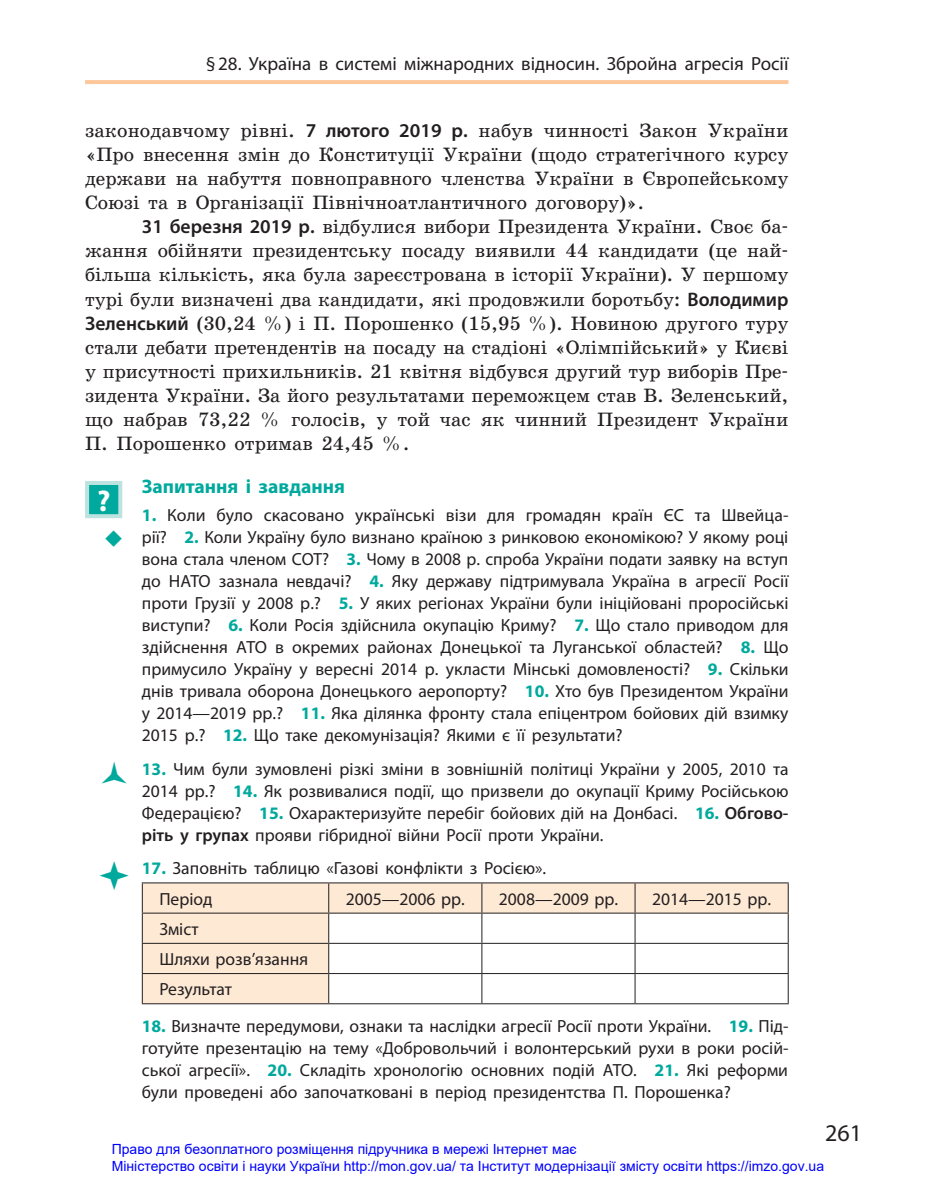
<style>
.page{position:relative;width:936px;height:1191px;background:#fff}
.page>*{position:absolute;margin:0;border:0;box-sizing:border-box;transform-origin:0 0}
.t1{font:700 30px "Myriad Pro";color:#fff}
.t2{font:24px "Myriad Pro";color:#231f20}
.t3{font:19.6px/24px "School Book C";color:#231f20;text-align:justify}
.t4{font:700 19.6px "Myriad Pro";color:#00a99d}
.t5{font:19px "Myriad Pro";color:#231f20}
.t6{font:17.6px/22px "Myriad Pro";color:#231f20;text-align:justify}
.t7{font:14px/16.8px "Arial";color:#00f}
.s1{font-family:"Myriad Pro";font-weight:600}
.s2{font-weight:700;color:#00a99d}
.s3{font-weight:600}
</style>
<div class="page">
<hr style="left:85px;top:80px;width:703px;height:4px;background:#fcc89b">
<div style="left:87px;top:483px;width:33px;height:33px;background:#00a99d"></div>
<div style="left:85px;top:481px;width:37px;height:37px;border:4px solid #bde3e1"></div>
<svg style="left:143px;top:883px;width:644px;height:120px"></svg>
<svg style="left:481px;top:883px;width:1px;height:59px"></svg>
<svg style="left:634px;top:883px;width:1px;height:59px"></svg>
<hr style="left:142px;top:942px;width:187px;height:1px;background:#231f20">
<hr style="left:329px;top:942px;width:153px;height:1px;background:#231f20">
<hr style="left:482px;top:942px;width:153px;height:1px;background:#231f20">
<hr style="left:481px;top:943px;width:1px;height:30px;background:#231f20">
<hr style="left:635px;top:942px;width:153px;height:1px;background:#231f20">
<hr style="left:634px;top:943px;width:1px;height:30px;background:#231f20">
<hr style="left:787px;top:943px;width:1px;height:30px;background:#231f20">
<hr style="left:142px;top:973px;width:187px;height:1px;background:#231f20">
<hr style="left:329px;top:973px;width:153px;height:1px;background:#231f20">
<hr style="left:329px;top:1003px;width:153px;height:1px;background:#231f20">
<hr style="left:482px;top:973px;width:153px;height:1px;background:#231f20">
<svg style="left:481px;top:974px;width:1px;height:29px"></svg>
<hr style="left:482px;top:1003px;width:153px;height:1px;background:#231f20">
<hr style="left:635px;top:973px;width:153px;height:1px;background:#231f20">
<svg style="left:634px;top:974px;width:1px;height:29px"></svg>
<svg style="left:787px;top:974px;width:1px;height:29px"></svg>
<hr style="left:635px;top:1003px;width:153px;height:1px;background:#231f20">
<hr style="left:329px;top:882px;width:153px;height:1px;background:#231f20">
<hr style="left:482px;top:882px;width:153px;height:1px;background:#231f20">
<hr style="left:635px;top:882px;width:153px;height:1px;background:#231f20">
<svg style="left:787px;top:883px;width:1px;height:59px"></svg>
<hr style="left:329px;top:912px;width:153px;height:1px;background:#231f20">
<hr style="left:482px;top:912px;width:153px;height:1px;background:#231f20">
<hr style="left:635px;top:912px;width:153px;height:1px;background:#231f20">
<hr style="left:142px;top:912px;width:187px;height:1px;background:#231f20">
<hr style="left:142px;top:882px;width:187px;height:1px;background:#231f20">
<svg style="left:142px;top:883px;width:1px;height:59px"></svg>
<svg style="left:328px;top:883px;width:1px;height:59px"></svg>
<hr style="left:142px;top:943px;width:1px;height:30px;background:#231f20">
<hr style="left:328px;top:943px;width:1px;height:30px;background:#231f20">
<svg style="left:142px;top:974px;width:1px;height:29px"></svg>
<svg style="left:328px;top:974px;width:1px;height:29px"></svg>
<hr style="left:142px;top:1003px;width:187px;height:1px;background:#231f20">
<p class="t5" style="left:206px;top:52px;width:584px">§28. Україна в системі міжнародних відносин. Збройна агресія Росії</p>
<p class="t3" style="left:85px;top:119px;width:705px">законодавчому рівні. <span class="s1">7 лютого 2019 р.</span> набув чинності Закон України «Про внесення змін до Конституції України (щодо стратегічного курсу держави на набуття повноправного членства України в Європейському Союзі та в Організації Північноатлантичного договору)».</p>
<p class="t3" style="left:85px;top:215px;width:705px;text-indent:57px"><span class="s1">31 березня 2019 р.</span> відбулися вибори Президента України. Своє ба&shy;жання обійняти президентську посаду виявили 44 кандидати (це най&shy;більша кількість, яка була зареєстрована в історії України). У першому турі були визначені два кандидати, які продовжили боротьбу: <span class="s1">Володимир Зеленський</span> (30,24 %) і П. Порошенко (15,95 %). Новиною другого туру стали дебати претендентів на посаду на стадіоні «Олімпійський» у Києві у присутності прихильників. 21 квітня відбувся другий тур виборів Пре&shy;зидента України. За його результатами переможцем став В. Зеленський, що набрав 73,22 % голосів, у той час як чинний Президент України П. Порошенко отримав 24,45 %.</p>
<h1 class="t1" style="left:97px;top:481px;width:15px">?</h1>
<p class="t4" style="left:142px;top:474px;width:204px">Запитання і завдання</p>
<p class="t6" style="left:142px;top:504px;width:648px"><span class="s2">1.</span> Коли було скасовано українські візи для громадян країн ЄС та Швейца&shy;рії? <span class="s2">2.</span> Коли Україну було визнано країною з ринковою економікою? У якому році вона стала членом СОТ? <span class="s2">3.</span> Чому в 2008 р. спроба України подати заявку на вступ до НАТО зазнала невдачі? <span class="s2">4.</span> Яку державу підтримувала Україна в агресії Росії проти Грузії у 2008 р.? <span class="s2">5.</span> У яких регіонах України були ініційовані проросійські виступи? <span class="s2">6.</span> Коли Росія здійснила окупацію Криму? <span class="s2">7.</span> Що стало приводом для здійснення АТО в окремих районах Донецької та Луганської областей? <span class="s2">8.</span> Що примусило Україну у вересні 2014 р. укласти Мінські домовленості? <span class="s2">9.</span> Скільки днів тривала оборона Донецького аеропорту? <span class="s2">10.</span> Хто був Президентом України у 2014—2019 рр.? <span class="s2">11.</span> Яка ділянка фронту стала епіцентром бойових дій взимку 2015 р.? <span class="s2">12.</span> Що таке декомунізація? Якими є її результати?</p>
<p class="t6" style="left:142px;top:757px;width:648px"><span class="s2">13.</span> Чим були зумовлені різкі зміни в зовнішній політиці України у 2005, 2010 та 2014 рр.? <span class="s2">14.</span> Як розвивалися події, що призвели до окупації Криму Російською Федерацією? <span class="s2">15.</span> Охарактеризуйте перебіг бойових дій на Донбасі. <span class="s2">16.</span> <span class="s3">Обгово&shy;ріть у групах</span> прояви гібридної війни Росії проти України.</p>
<p class="t6" style="left:159px;top:852px;width:388px;line-height:30.8px;text-indent:-18px"><span class="s2">17.</span> Заповніть таблицю «Газові конфлікти з Росією».<br>Період</p>
<p class="t6" style="left:346px;top:887px;width:121px">2005—2006 рр.</p>
<p class="t6" style="left:499px;top:887px;width:121px">2008—2009 рр.</p>
<p class="t6" style="left:652px;top:887px;width:121px">2014—2015 рр.</p>
<p class="t6" style="left:159px;top:913px;width:150px;line-height:30.2px;text-align:left">Зміст<br>Шляхи розв’язання<br>Результат</p>
<p class="t6" style="left:142px;top:1014px;width:648px"><span class="s2">18.</span> Визначте передумови, ознаки та наслідки агресії Росії проти України. <span class="s2">19.</span> Під&shy;готуйте презентацію на тему «Добровольчий і волонтерський рухи в роки росій&shy;ської агресії». <span class="s2">20.</span> Складіть хронологію основних подій АТО. <span class="s2">21.</span> Які реформи були проведені або започатковані в період президентства П. Порошенка?</p>
<h2 class="t2" style="left:825px;top:1118px;width:38px">261</h2>
<p class="t7" style="left:112px;top:1141px;width:713px">Право для безоплатного розміщення підручника в мережі Інтернет має<br>Міністерство освіти і науки України http://mon.gov.ua/ та Інститут модернізації змісту освіти https://imzo.gov.ua</p>
</div>
